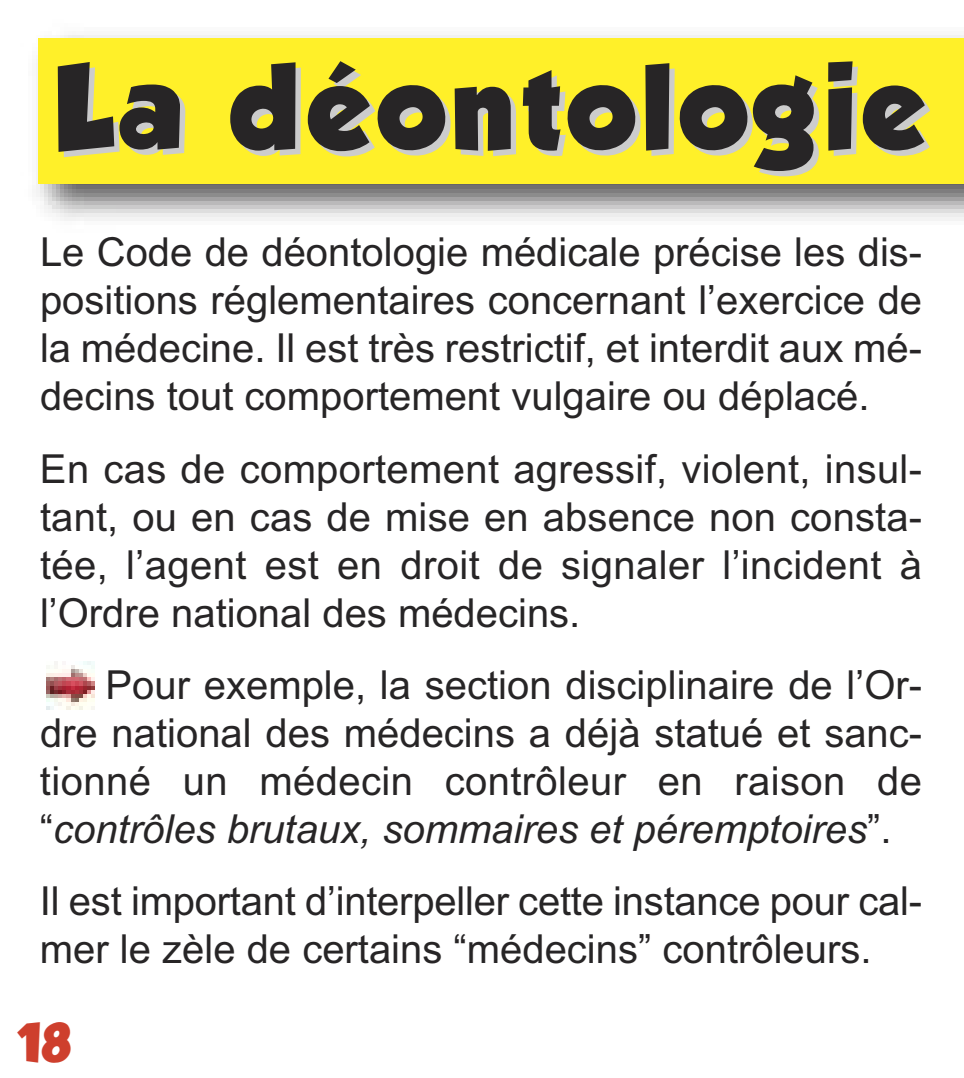
<style>
.page{position:relative;width:964px;height:1078px;background:#fff}
.page>*{position:absolute;margin:0;border:0;box-sizing:border-box;transform-origin:0 0}
.t1{font:106px "GROBOLD";letter-spacing:.07em;color:#272526}
.t2{font:48px "GROBOLD";color:#ce3f2d}
.t3{font:40px/48px "Arial";color:#272526;text-align:justify}
.s1{font-style:italic}
</style>
<div class="page">
<img style="left:36px;top:35px;width:928px;height:186px">
<div style="left:38px;top:38px;width:926px;height:146px;background:#fff029"></div>
<img style="left:46px;top:661px;width:48px;height:48px">
<h1 class="t1" style="left:54px;top:45px;width:872px">La déontologie</h1>
<p class="t3" style="left:40px;top:228px;width:884px">Le Code de déontologie médicale précise les dis&shy;positions réglementaires concernant l’exercice de la médecine. Il est très restrictif, et interdit aux mé&shy;decins tout comportement vulgaire ou déplacé.</p>
<p class="t3" style="left:40px;top:444px;width:884px">En cas de comportement agressif, violent, insul&shy;tant, ou en cas de mise en absence non consta&shy;tée, l’agent est en droit de signaler l’incident à l’Ordre national des médecins.</p>
<p class="t3" style="left:40px;top:660px;width:884px;text-indent:66px">Pour exemple, la section disciplinaire de l’Or&shy;dre national des médecins a déjà statué et sanc&shy;tionné un médecin contrôleur en raison de “<span class="s1">contrôles brutaux, sommaires et péremptoires</span>”.</p>
<p class="t3" style="left:40px;top:876px;width:884px">Il est important d’interpeller cette instance pour cal&shy;mer le zèle de certains “médecins” contrôleurs.</p>
<p class="t2" style="left:17px;top:1013px;width:55px">18</p>
</div>
